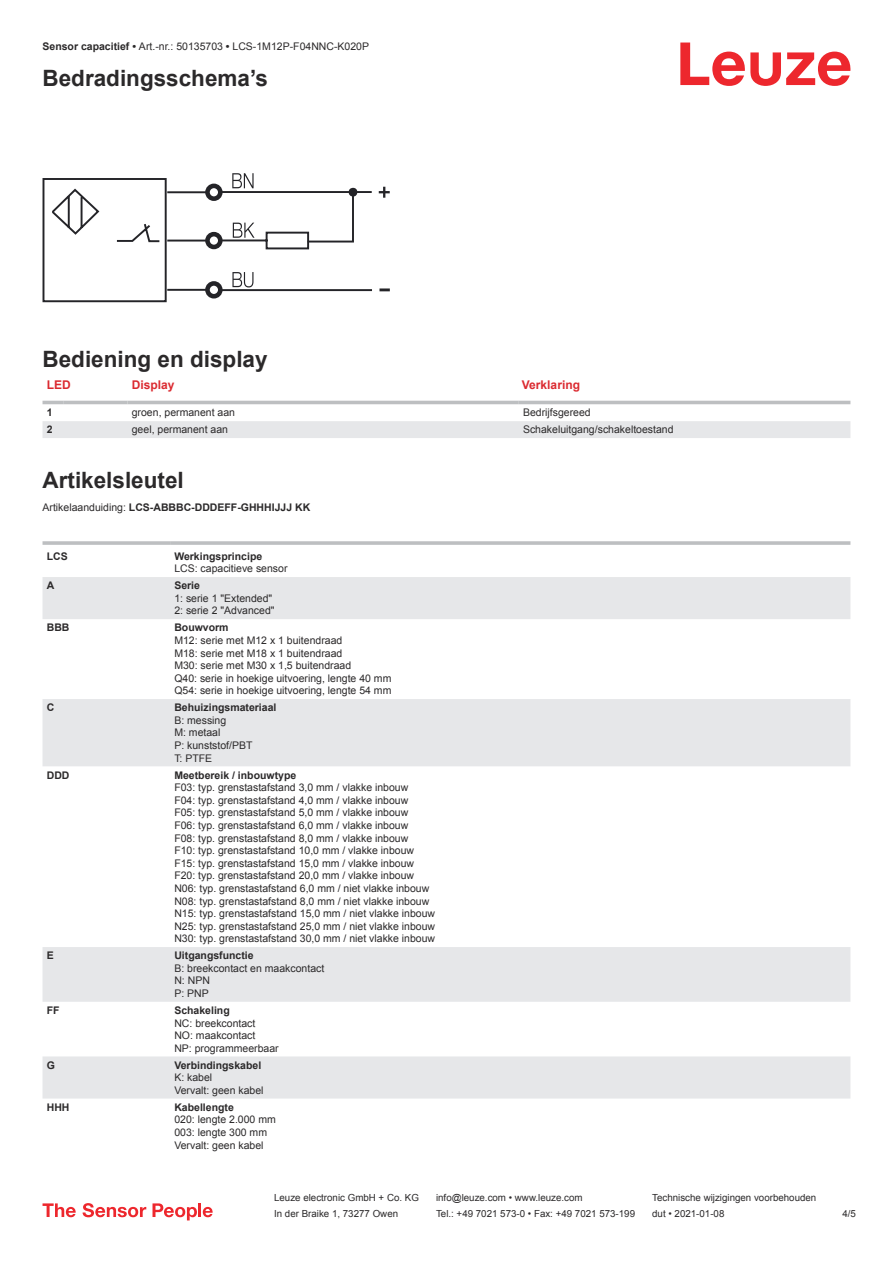
<style>
.page{position:relative;width:893px;height:1263px;background:#fff}
.page>*{position:absolute;margin:0;border:0;box-sizing:border-box;transform-origin:0 0}
.t1{font:700 22.5px "Arial";color:#2b292a}
.t2{font:700 12px "Arial";color:#db2a30}
.t3{font:10.5px/12.6px "Arial";color:#2b292a}
.t4{font:700 10.5px "Arial";color:#2b292a}
.t5{font:9.75px "Arial";color:#2b292a}
.s1{font-weight:700}
.s2{font-weight:400}
</style>
<div class="page">
<svg style="left:680px;top:43px;width:170px;height:43px"></svg>
<svg style="left:43px;top:400px;width:807px;height:38px"></svg>
<hr style="left:43px;top:401px;width:21px;height:3px;background:#bdbfc1">
<hr style="left:64px;top:401px;width:64px;height:3px;background:#bdbfc1">
<hr style="left:128px;top:401px;width:391px;height:3px;background:#bdbfc1">
<hr style="left:519px;top:401px;width:331px;height:3px;background:#bdbfc1">
<svg style="left:43px;top:577px;width:807px;height:521px"></svg>
<hr style="left:43px;top:541px;width:127px;height:4px;background:#bdbfc1">
<hr style="left:170px;top:541px;width:680px;height:4px;background:#c4c6c8">
<svg style="left:43px;top:1203px;width:33px;height:14px"></svg>
<svg style="left:83px;top:1203px;width:63px;height:14px"></svg>
<svg style="left:153px;top:1203px;width:44px;height:17px"></svg>
<hr style="left:198px;top:1203px;width:3px;height:14px;background:#ed272d">
<svg style="left:203px;top:1207px;width:10px;height:10px"></svg>
<svg style="left:43px;top:173px;width:347px;height:129px"></svg>
<p class="t3" style="left:43px;top:41px;width:328px"><span class="s1">Sensor capacitief •</span> Art.-nr.: 50135703 <span class="s1">•</span> LCS-1M12P-F04NNC-K020P</p>
<h1 class="t1" style="left:43px;top:69px;width:227px">Bedradingsschema’s</h1>
<h1 class="t1" style="left:43px;top:350px;width:227px">Bediening en display</h1>
<p class="t2" style="left:47px;top:379px;width:25px">LED</p>
<p class="t2" style="left:132px;top:379px;width:44px">Display</p>
<p class="t2" style="left:522px;top:379px;width:60px">Verklaring</p>
<p class="t4" style="left:47px;top:409px;width:7px">1</p>
<p class="t3" style="left:132px;top:407px;width:105px">groen, permanent aan</p>
<p class="t3" style="left:523px;top:407px;width:69px">Bedrijfsgereed</p>
<p class="t4" style="left:47px;top:425px;width:7px">2</p>
<p class="t3" style="left:132px;top:424px;width:98px">geel, permanent aan</p>
<p class="t3" style="left:523px;top:424px;width:152px">Schakeluitgang/schakeltoestand</p>
<h1 class="t1" style="left:43px;top:471px;width:143px">Artikelsleutel</h1>
<p class="t4" style="left:43px;top:503px;width:269px"><span class="s2">Artikelaanduiding:</span> LCS-ABBBC-DDDEFF-GHHHIJJJ KK</p>
<p class="t4" style="left:47px;top:552px;width:22px">LCS</p>
<p class="t4" style="left:174px;top:552px;width:89px">Werkingsprincipe</p>
<p class="t3" style="left:174px;top:563px;width:115px">LCS: capacitieve sensor</p>
<p class="t4" style="left:47px;top:581px;width:9px">A</p>
<p class="t4" style="left:174px;top:581px;width:27px">Serie</p>
<p class="t3" style="left:174px;top:593px;width:102px">1: serie 1 "Extended"<br>2: serie 2 "Advanced"</p>
<p class="t4" style="left:47px;top:623px;width:24px">BBB</p>
<p class="t4" style="left:174px;top:623px;width:56px">Bouwvorm</p>
<p class="t3" style="left:174px;top:635px;width:219px">M12: serie met M12 x 1 buitendraad<br>M18: serie met M18 x 1 buitendraad<br>M30: serie met M30 x 1,5 buitendraad<br>Q40: serie in hoekige uitvoering, lengte 40 mm Q54: serie in hoekige uitvoering, lengte 54 mm</p>
<p class="t4" style="left:47px;top:703px;width:9px">C</p>
<p class="t4" style="left:174px;top:703px;width:104px">Behuizingsmateriaal</p>
<p class="t3" style="left:174px;top:715px;width:80px">B: messing<br>M: metaal<br>P: kunststof/PBT<br>T: PTFE</p>
<p class="t4" style="left:47px;top:771px;width:24px">DDD</p>
<p class="t4" style="left:174px;top:771px;width:123px">Meetbereik / inbouwtype</p>
<p class="t3" style="left:174px;top:782px;width:262px">F03: typ. grenstastafstand 3,0 mm / vlakke inbouw<br>F04: typ. grenstastafstand 4,0 mm / vlakke inbouw<br>F05: typ. grenstastafstand 5,0 mm / vlakke inbouw<br>F06: typ. grenstastafstand 6,0 mm / vlakke inbouw<br>F08: typ. grenstastafstand 8,0 mm / vlakke inbouw<br>F10: typ. grenstastafstand 10,0 mm / vlakke inbouw F15: typ. grenstastafstand 15,0 mm / vlakke inbouw F20: typ. grenstastafstand 20,0 mm / vlakke inbouw N06: typ. grenstastafstand 6,0 mm / niet vlakke inbouw N08: typ. grenstastafstand 8,0 mm / niet vlakke inbouw N15: typ. grenstastafstand 15,0 mm / niet vlakke inbouw N25: typ. grenstastafstand 25,0 mm / niet vlakke inbouw N30: typ. grenstastafstand 30,0 mm / niet vlakke inbouw</p>
<p class="t4" style="left:47px;top:951px;width:9px">E</p>
<p class="t4" style="left:174px;top:951px;width:81px">Uitgangsfunctie</p>
<p class="t3" style="left:174px;top:963px;width:151px">B: breekcontact en maakcontact<br>N: NPN<br>P: PNP</p>
<p class="t4" style="left:47px;top:1006px;width:14px">FF</p>
<p class="t4" style="left:174px;top:1006px;width:57px">Schakeling</p>
<p class="t3" style="left:174px;top:1017px;width:106px">NC: breekcontact<br>NO: maakcontact<br>NP: programmeerbaar</p>
<p class="t4" style="left:47px;top:1061px;width:10px">G</p>
<p class="t4" style="left:174px;top:1061px;width:88px">Verbindingskabel</p>
<p class="t3" style="left:174px;top:1072px;width:91px">K: kabel<br>Vervalt: geen kabel</p>
<p class="t4" style="left:47px;top:1103px;width:24px">HHH</p>
<p class="t4" style="left:174px;top:1103px;width:61px">Kabellengte</p>
<p class="t3" style="left:174px;top:1114px;width:103px">020: lengte 2.000 mm<br>003: lengte 300 mm<br>Vervalt: geen kabel</p>
<p class="t5" style="left:274px;top:1194px;width:146px">Leuze electronic GmbH + Co. KG</p>
<p class="t5" style="left:436px;top:1194px;width:148px">info@leuze.com • www.leuze.com</p>
<p class="t5" style="left:652px;top:1194px;width:166px">Technische wijzigingen voorbehouden</p>
<p class="t5" style="left:274px;top:1210px;width:126px">In der Braike 1, 73277 Owen</p>
<p class="t5" style="left:436px;top:1210px;width:201px">Tel.: +49 7021 573-0 • Fax: +49 7021 573-199</p>
<p class="t5" style="left:652px;top:1210px;width:74px">dut • 2021-01-08</p>
<p class="t5" style="left:842px;top:1210px;width:15px">4 /5</p>
</div>
